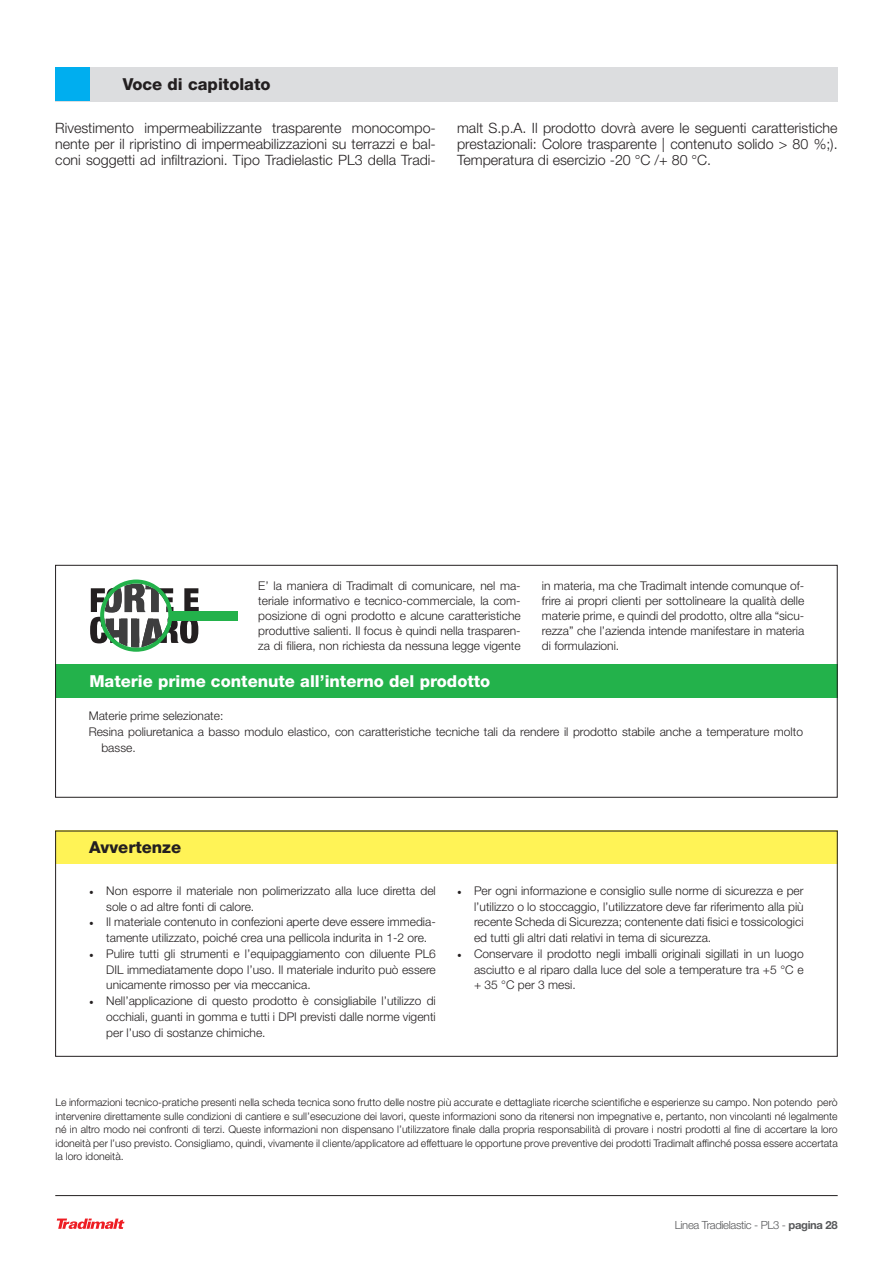
<style>
.page{position:relative;width:893px;height:1263px;background:#fff}
.page>*{position:absolute;margin:0;border:0;box-sizing:border-box;transform-origin:0 0}
.t1{font:800 16.5px "Helvetica Neue LT Std";color:#fff}
.t2{font:800 16.5px "Helvetica Neue LT Std";color:#231f20}
.t3{font:300 14.25px/15.8px "Helvetica Neue LT Std";color:#231f20;text-align:justify}
.t4{font:300 12px/15.8px "Helvetica Neue LT Std";color:#231f20;text-align:justify}
.t5{font:300 11.25px "Helvetica Neue LT Std";letter-spacing:-.03em;color:#57585a}
.t6{font:300 10.5px/13.5px "Helvetica Neue LT Std";color:#231f20;text-align:justify}
.s1{font-family:"Minion Pro";font-weight:400}
.s2{font-weight:700}
</style>
<div class="page">
<svg style="left:57px;top:1218px;width:67px;height:11px"></svg>
<hr style="left:55px;top:1195px;width:783px;height:1px;background:#231f20">
<div style="left:56px;top:831px;width:782px;height:33px;background:#fff356"></div>
<div style="left:55px;top:665px;width:782px;height:33px;background:#23b24b"></div>
<div style="left:55px;top:565px;width:782px;height:232px;border:1px solid #231f20"></div>
<div style="left:171px;top:611px;width:67px;height:9px;background:#23b24b"></div>
<svg style="left:90px;top:579px;width:109px;height:73px"></svg>
<div style="left:55px;top:67px;width:783px;height:34px;background:#dcdddf"></div>
<div style="left:56px;top:67px;width:34px;height:34px;background:#00aeef"></div>
<h1 class="t2" style="left:123px;top:74px;width:149px">Voce di capitolato</h1>
<p class="t3" style="left:55px;top:120px;width:382px">Rivestimento impermeabilizzante trasparente monocompo&shy;nente per il ripristino di impermeabilizzazioni su terrazzi e bal&shy;coni soggetti ad infiltrazioni. Tipo Tradielastic PL3 della Tradi-</p>
<p class="t3" style="left:457px;top:120px;width:382px">malt S.p.A. Il prodotto dovrà avere le seguenti caratteristiche prestazionali: Colore trasparente | contenuto solido &gt; 80 %;).<br>Temperatura di esercizio -20 °C /+ 80 °C.</p>
<p class="t4" style="left:258px;top:578px;width:264px;line-height:15px">E’ la maniera di Tradimalt di comunicare, nel ma&shy;teriale informativo e tecnico-commerciale, la com&shy;posizione di ogni prodotto e alcune caratteristiche produttive salienti. Il focus è quindi nella trasparen&shy;za di filiera, non richiesta da nessuna legge vigente</p>
<p class="t4" style="left:542px;top:578px;width:264px;line-height:15px">in materia, ma che Tradimalt intende comunque of&shy;frire ai propri clienti per sottolineare la qualità delle materie prime, e quindi del prodotto, oltre alla “sicu&shy;rezza” che l’azienda intende manifestare in materia di formulazioni.</p>
<h1 class="t1" style="left:89px;top:672px;width:402px">Materie prime contenute all’interno del prodotto</h1>
<p class="t4" style="left:89px;top:708px;width:136px">Materie prime selezionate:</p>
<p class="t4" style="left:89px;top:724px;width:716px">Resina poliuretanica a basso modulo elastico, con caratteristiche tecniche tali da rendere il prodotto stabile anche a temperature molto</p>
<p class="t4" style="left:101px;top:739px;width:36px">basse.</p>
<h1 class="t2" style="left:89px;top:837px;width:93px">Avvertenze</h1>
<p class="t4" style="left:106px;top:882px;width:331px;text-indent:-17px"><span class="s1">•</span> Non esporre il materiale non polimerizzato alla luce diretta del sole o ad altre fonti di calore.</p>
<p class="t4" style="left:106px;top:914px;width:331px;text-indent:-17px"><span class="s1">•</span> Il materiale contenuto in confezioni aperte deve essere immedia&shy;tamente utilizzato, poiché crea una pellicola indurita in 1-2 ore.</p>
<p class="t4" style="left:106px;top:945px;width:331px;text-indent:-17px"><span class="s1">•</span> Pulire tutti gli strumenti e l’equipaggiamento con diluente PL6<br>DIL immediatamente dopo l’uso. Il materiale indurito può essere unicamente rimosso per via meccanica.</p>
<p class="t4" style="left:106px;top:993px;width:331px;text-indent:-17px"><span class="s1">•</span> Nell’applicazione di questo prodotto è consigliabile l’utilizzo di occhiali, guanti in gomma e tutti i DPI previsti dalle norme vigenti per l’uso di sostanze chimiche.</p>
<p class="t4" style="left:474px;top:882px;width:331px;text-indent:-17px"><span class="s1">•</span> Per ogni informazione e consiglio sulle norme di sicurezza e per l’utilizzo o lo stoccaggio, l’utilizzatore deve far riferimento alla più recente Scheda di Sicurezza; contenente dati fisici e tossicologici ed tutti gli altri dati relativi in tema di sicurezza.</p>
<p class="t4" style="left:474px;top:945px;width:331px;text-indent:-17px"><span class="s1">•</span> Conservare il prodotto negli imballi originali sigillati in un luogo asciutto e al riparo dalla luce del sole a temperature tra +5 °C e + 35 °C per 3 mesi.</p>
<p class="t6" style="left:55px;top:1095px;width:784px">Le informazioni tecnico-pratiche presenti nella scheda tecnica sono frutto delle nostre più accurate e dettagliate ricerche scientifiche e esperienze su campo. Non potendo però intervenire direttamente sulle condizioni di cantiere e sull’esecuzione dei lavori, queste informazioni sono da ritenersi non impegnative e, pertanto, non vincolanti né legalmente né in altro modo nei confronti di terzi. Queste informazioni non dispensano l’utilizzatore finale dalla propria responsabilità di provare i nostri prodotti al fine di accertare la loro idoneità per l’uso previsto. Consigliamo, quindi, vivamente il cliente/applicatore ad effettuare le opportune prove preventive dei prodotti Tradimalt affinché possa essere accertata la loro idoneità.</p>
<p class="t5" style="left:675px;top:1218px;width:164px">Linea Tradielastic - PL3 - <span class="s2">pagina 28</span></p>
</div>
